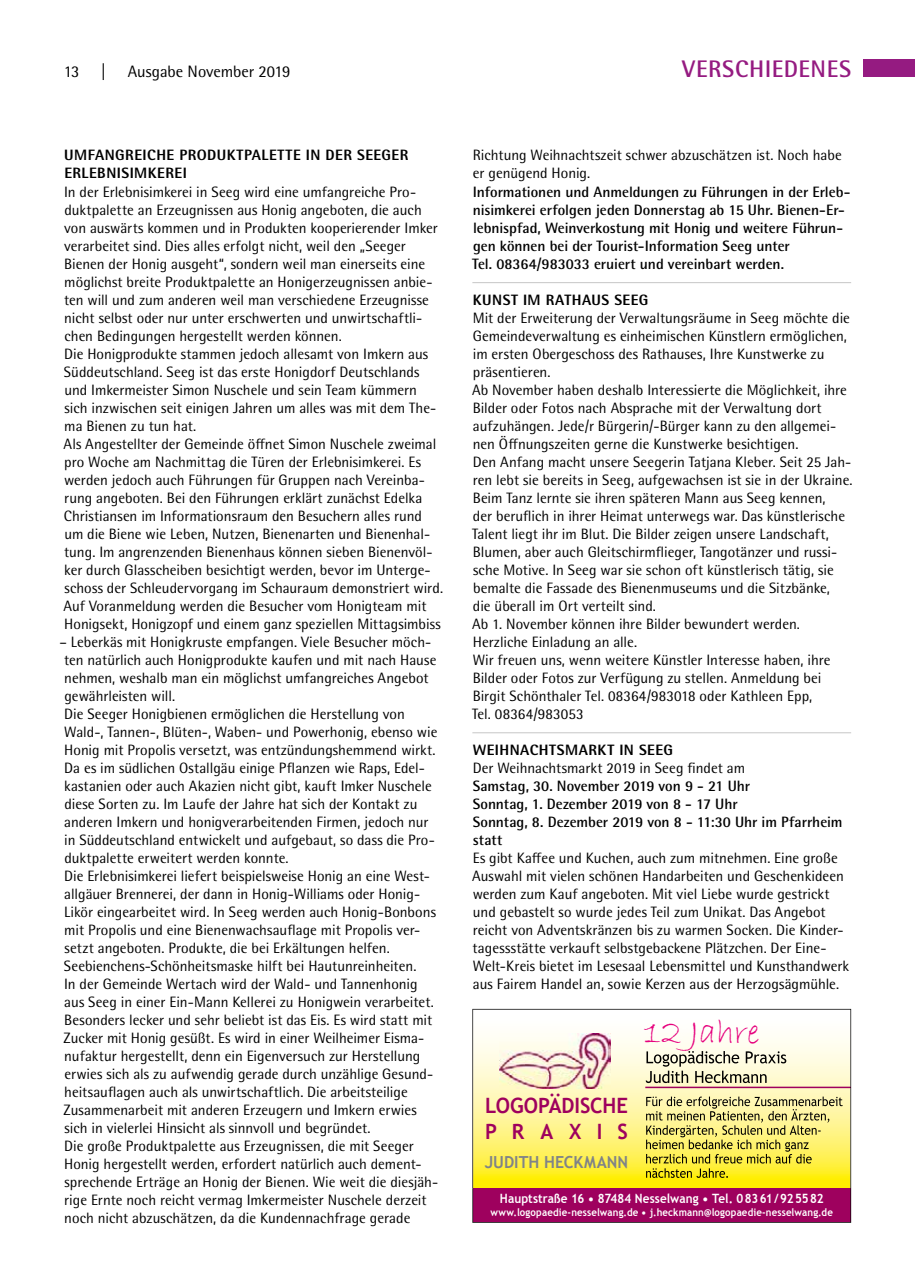
<style>
.page{position:relative;width:915px;height:1276px;background:#fff}
.page>*{position:absolute;margin:0;border:0;box-sizing:border-box;transform-origin:0 0}
.t1{font:36.15px "Bradley Hand ITC";color:#e6007d;scale:.96 1}
.t2{font:700 24px "Rotis Semi Sans Pro";letter-spacing:.025em;color:#951b81}
.t3{font:700 21.15px/25.7px "Trebuchet MS";color:#9e015e;scale:.96 1}
.t4{font:700 16.65px "Trebuchet MS";color:#7f8388;scale:.96 1}
.t5{font:16.5px "Rotis Semi Sans Pro";letter-spacing:-.005em;color:#000}
.t6{font:15px/18px "Rotis Semi Sans Pro";color:#000}
.t7{font:700 15px/18px "Rotis Semi Sans Pro";letter-spacing:-.005em;color:#000}
.t8{font:800 15px/18px "Rotis Semi Sans Pro";letter-spacing:.03em;color:#000}
.t9{font:700 12.9px "Trebuchet MS";color:#fff;scale:.91 1}
.t10{font:700 10.5px "Trebuchet MS";letter-spacing:.015em;color:#fff;scale:.91 1}
</style>
<div class="page">
<div style="left:862px;top:60px;width:52px;height:17px;background:#951b81"></div>
<hr style="left:472px;top:282px;width:378px;height:1px;background:#c6c6c6">
<hr style="left:472px;top:732px;width:378px;height:1px;background:#c6c6c6">
<svg style="left:472px;top:1009px;width:378px;height:77px"></svg>
<svg style="left:472px;top:1086px;width:378px;height:136px;background:#d7a765"></svg>
<svg style="left:645px;top:1049px;width:141px;height:18px;background:#c9c6b4"></svg>
<svg style="left:645px;top:1070px;width:121px;height:14px;background:#bdba9c"></svg>
<img style="left:641px;top:1011px;width:109px;height:35px">
<img style="left:647px;top:1016px;width:15px;height:1px">
<img style="left:647px;top:1017px;width:15px;height:20px">
<img style="left:670px;top:1015px;width:20px;height:28px">
<img style="left:690px;top:1028px;width:16px;height:1px">
<img style="left:707px;top:1019px;width:15px;height:19px">
<img style="left:690px;top:1029px;width:16px;height:8px">
<svg style="left:722px;top:1027px;width:23px;height:10px"></svg>
<p class="t5" style="left:64px;top:61px;width:17px">13</p>
<p class="t5" style="left:101px;top:61px;width:7px">|</p>
<p class="t5" style="left:128px;top:61px;width:164px">Ausgabe November 2019</p>
<h2 class="t2" style="left:682px;top:54px;width:170px">VERSCHIEDENES</h2>
<p class="t8" style="left:64px;top:146px;width:345px">UMFANGREICHE PRODUKTPALETTE IN DER SEEGER<br>ERLEBNISIMKEREI</p>
<p class="t6" style="left:64px;top:182px;width:381px">In der Erlebnisimkerei in Seeg wird eine umfangreiche Pro&shy;duktpalette an Erzeugnissen aus Honig angeboten, die auch von auswärts kommen und in Produkten kooperierender Imker verarbeitet sind. Dies alles erfolgt nicht, weil den „Seeger Bienen der Honig ausgeht“, sondern weil man einerseits eine möglichst breite Produktpalette an Honigerzeugnissen anbie&shy;ten will und zum anderen weil man verschiedene Erzeugnisse nicht selbst oder nur unter erschwerten und unwirtschaftli&shy;chen Bedingungen hergestellt werden können.<br>Die Honigprodukte stammen jedoch allesamt von Imkern aus Süddeutschland. Seeg ist das erste Honigdorf Deutschlands und Imkermeister Simon Nuschele und sein Team kümmern sich inzwischen seit einigen Jahren um alles was mit dem The&shy;ma Bienen zu tun hat.<br>Als Angestellter der Gemeinde öffnet Simon Nuschele zweimal pro Woche am Nachmittag die Türen der Erlebnisimkerei. Es werden jedoch auch Führungen für Gruppen nach Vereinba&shy;rung angeboten. Bei den Führungen erklärt zunächst Edelka Christiansen im Informationsraum den Besuchern alles rund um die Biene wie Leben, Nutzen, Bienenarten und Bienenhal&shy;tung. Im angrenzenden Bienenhaus können sieben Bienenvöl&shy;ker durch Glasscheiben besichtigt werden, bevor im Unterge&shy;schoss der Schleudervorgang im Schauraum demonstriert wird.<br>Auf Voranmeldung werden die Besucher vom Honigteam mit Honigsekt, Honigzopf und einem ganz speziellen Mittagsimbiss</p>
<p class="t6" style="left:59px;top:632px;width:380px">– Leberkäs mit Honigkruste empfangen. Viele Besucher möch&shy;ten natürlich auch Honigprodukte kaufen und mit nach Hause nehmen, weshalb man ein möglichst umfangreiches Angebot gewährleisten will.<br>Die Seeger Honigbienen ermöglichen die Herstellung von Wald-, Tannen-, Blüten-, Waben- und Powerhonig, ebenso wie Honig mit Propolis versetzt, was entzündungshemmend wirkt.<br>Da es im südlichen Ostallgäu einige Pflanzen wie Raps, Edel&shy;kastanien oder auch Akazien nicht gibt, kauft Imker Nuschele diese Sorten zu. Im Laufe der Jahre hat sich der Kontakt zu anderen Imkern und honigverarbeitenden Firmen, jedoch nur in Süddeutschland entwickelt und aufgebaut, so dass die Pro&shy;duktpalette erweitert werden konnte.<br>Die Erlebnisimkerei liefert beispielsweise Honig an eine West&shy;allgäuer Brennerei, der dann in Honig-Williams oder Honig-Likör eingearbeitet wird. In Seeg werden auch Honig-Bonbons mit Propolis und eine Bienenwachsauflage mit Propolis ver&shy;setzt angeboten. Produkte, die bei Erkältungen helfen.<br>Seebienchens-Schönheitsmaske hilft bei Hautunreinheiten.<br>In der Gemeinde Wertach wird der Wald- und Tannenhonig<br>aus Seeg in einer Ein-Mann Kellerei zu Honigwein verarbeitet.<br>Besonders lecker und sehr beliebt ist das Eis. Es wird statt mit Zucker mit Honig gesüßt. Es wird in einer Weilheimer Eisma&shy;nufaktur hergestellt, denn ein Eigenversuch zur Herstellung erwies sich als zu aufwendig gerade durch unzählige Gesund&shy;heitsauflagen auch als unwirtschaftlich. Die arbeitsteilige Zusammenarbeit mit anderen Erzeugern und Imkern erwies sich in vielerlei Hinsicht als sinnvoll und begründet.<br>Die große Produktpalette aus Erzeugnissen, die mit Seeger Honig hergestellt werden, erfordert natürlich auch dement&shy;sprechende Erträge an Honig der Bienen. Wie weit die diesjäh&shy;rige Ernte noch reicht vermag Imkermeister Nuschele derzeit noch nicht abzuschätzen, da die Kundennachfrage gerade</p>
<p class="t6" style="left:472px;top:146px;width:370px">Richtung Weihnachtszeit schwer abzuschätzen ist. Noch habe er genügend Honig.</p>
<p class="t7" style="left:472px;top:182px;width:380px">Informationen und Anmeldungen zu Führungen in der Erleb&shy;nisimkerei erfolgen jeden Donnerstag ab 15 Uhr. Bienen-Er&shy;lebnispfad, Weinverkostung mit Honig und weitere Führun&shy;gen können bei der Tourist-Information Seeg unter<br>Tel. 08364/983033 eruiert und vereinbart werden.</p>
<p class="t8" style="left:473px;top:290px;width:177px">KUNST IM RATHAUS SEEG</p>
<p class="t6" style="left:472px;top:308px;width:382px">Mit der Erweiterung der Verwaltungsräume in Seeg möchte die Gemeindeverwaltung es einheimischen Künstlern ermöglichen, im ersten Obergeschoss des Rathauses, Ihre Kunstwerke zu präsentieren.<br>Ab November haben deshalb Interessierte die Möglichkeit, ihre Bilder oder Fotos nach Absprache mit der Verwaltung dort aufzuhängen. Jede/r Bürgerin/-Bürger kann zu den allgemei&shy;nen Öffnungszeiten gerne die Kunstwerke besichtigen.<br>Den Anfang macht unsere Seegerin Tatjana Kleber. Seit 25 Jah&shy;ren lebt sie bereits in Seeg, aufgewachsen ist sie in der Ukraine.<br>Beim Tanz lernte sie ihren späteren Mann aus Seeg kennen,<br>der beruflich in ihrer Heimat unterwegs war. Das künstlerische Talent liegt ihr im Blut. Die Bilder zeigen unsere Landschaft, Blumen, aber auch Gleitschirmflieger, Tangotänzer und russi&shy;sche Motive. In Seeg war sie schon oft künstlerisch tätig, sie bemalte die Fassade des Bienenmuseums und die Sitzbänke,<br>die überall im Ort verteilt sind.<br>Ab 1. November können ihre Bilder bewundert werden.<br>Herzliche Einladung an alle.<br>Wir freuen uns, wenn weitere Künstler Interesse haben, ihre Bilder oder Fotos zur Verfügung zu stellen. Anmeldung bei Birgit Schönthaler Tel. 08364/983018 oder Kathleen Epp,<br>Tel. 08364/983053</p>
<p class="t8" style="left:472px;top:740px;width:202px">WEIHNACHTSMARKT IN SEEG</p>
<p class="t6" style="left:472px;top:758px;width:274px">Der Weihnachtsmarkt 2019 in Seeg findet am</p>
<p class="t7" style="left:472px;top:776px;width:371px">Samstag, 30. November 2019 von 9 - 21 Uhr<br>Sonntag, 1. Dezember 2019 von 8 - 17 Uhr<br>Sonntag, 8. Dezember 2019 von 8 - 11:30 Uhr im Pfarrheim statt</p>
<p class="t6" style="left:472px;top:848px;width:378px">Es gibt Kaffee und Kuchen, auch zum mitnehmen. Eine große Auswahl mit vielen schönen Handarbeiten und Geschenkideen werden zum Kauf angeboten. Mit viel Liebe wurde gestrickt und gebastelt so wurde jedes Teil zum Unikat. Das Angebot reicht von Adventskränzen bis zu warmen Socken. Die Kinder&shy;tagessstätte verkauft selbstgebackene Plätzchen. Der Eine-Welt-Kreis bietet im Lesesaal Lebensmittel und Kunsthandwerk aus Fairem Handel an, sowie Kerzen aus der Herzogsägmühle.</p>
<h3 class="t3" style="left:485px;top:1093px;width:150px">LOGOPÄDISCHE<br>PRAXIS</h3>
<p class="t4" style="left:484px;top:1151px;width:151px">JUDITH HECKMANN</p>
<h1 class="t1" style="left:644px;top:1009px;width:122px">12 Jahre</h1>
<p class="t9" style="left:500px;top:1190px;width:357px">Hauptstraße 16 • 87484 Nesselwang • Tel. 0 83 61 / 92 55 82</p>
<p class="t10" style="left:490px;top:1206px;width:377px">www.logopaedie-nesselwang.de • j.heckmann@logopaedie-nesselwang.de</p>
</div>
